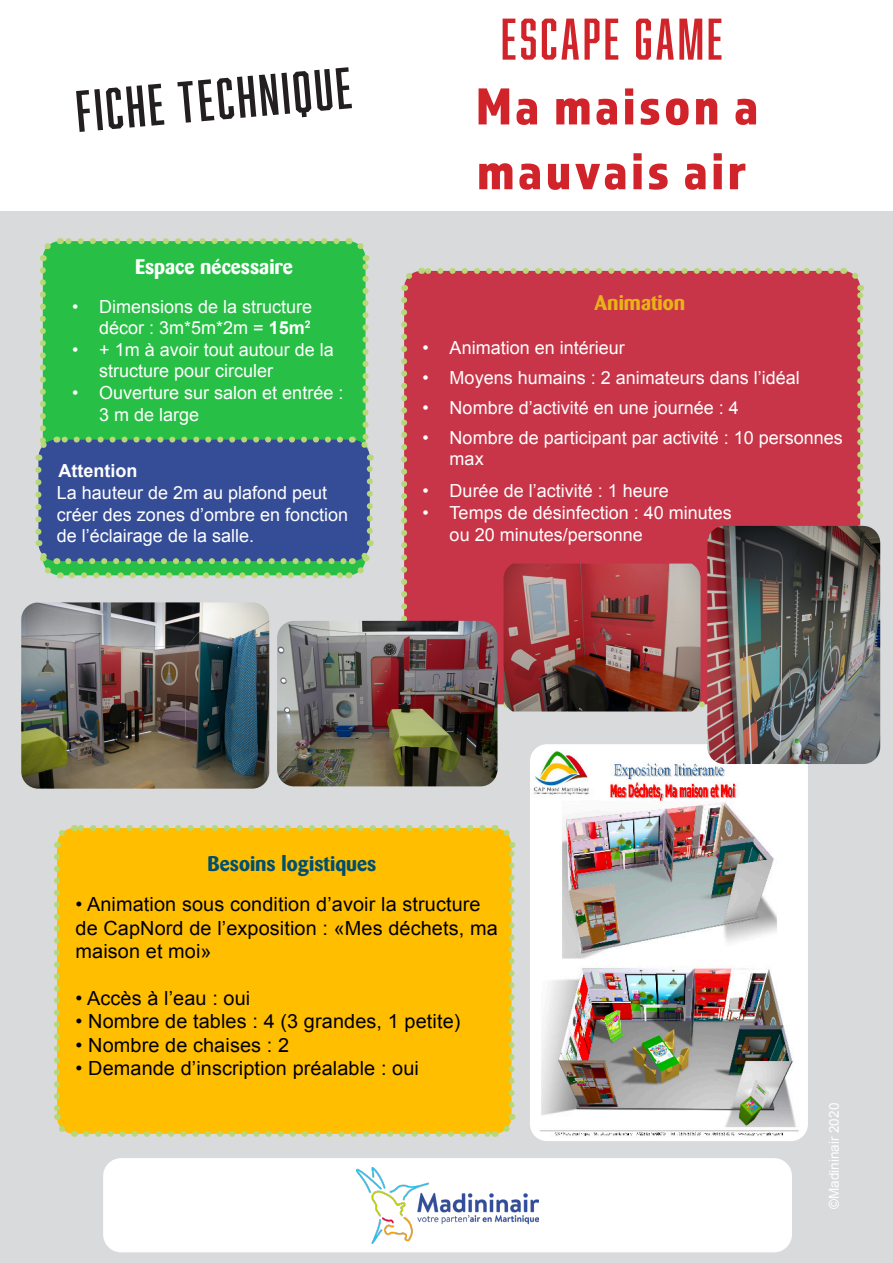
<style>
.page{position:relative;width:893px;height:1263px;background:#fff}
.page>*{position:absolute;margin:0;border:0;box-sizing:border-box;transform-origin:0 0}
.t1{font:54px "Almaq Refined";letter-spacing:.055em;color:#d1232a}
.t2{font:54px "Abolition";color:#231f20}
.t3{font:54px "Abolition";letter-spacing:.065em;color:#d1232a}
.t4{font:700 21px "Barmeno";color:#004f70}
.t5{font:700 21px "Barmeno";color:#fff}
.t6{font:700 21px "Barmeno";color:#e9b218}
.t7{font:19.5px/23.4px "Arial";letter-spacing:.005em;color:#000}
.t8{font:18px/21.6px "Arial";color:#fff}
.t9{font:700 18px "Arial";color:#fff}
.t10{font:13.5px "Arial";color:#fff}
.s1{font-weight:700}
</style>
<div class="page">
<div style="left:0;top:211px;width:893px;height:1052px;background:#d9dadc"></div>
<div style="left:404px;top:271px;width:456px;height:433px;background:#c83548;border-radius:17px"></div>
<svg style="left:497px;top:701px;width:210px;height:6px"></svg>
<svg style="left:401px;top:300px;width:21px;height:321px"></svg>
<svg style="left:842px;top:268px;width:22px;height:258px"></svg>
<svg style="left:401px;top:268px;width:430px;height:23px"></svg>
<div style="left:57px;top:828px;width:454px;height:306px;background:#ffbe00;border-radius:17px"></div>
<svg style="left:86px;top:1131px;width:402px;height:6px"></svg>
<svg style="left:54px;top:857px;width:21px;height:280px"></svg>
<svg style="left:494px;top:1114px;width:22px;height:23px"></svg>
<svg style="left:493px;top:825px;width:22px;height:280px"></svg>
<svg style="left:54px;top:825px;width:428px;height:23px"></svg>
<div style="left:103px;top:1158px;width:689px;height:94px;background:#fff;border-radius:18px"></div>
<img style="left:356px;top:1167px;width:183px;height:76px">
<svg style="left:35px;top:238px;width:339px;height:341px;background:#3a9a6a"></svg>
<img style="left:21px;top:602px;width:248px;height:187px">
<img style="left:504px;top:563px;width:197px;height:148px">
<img style="left:277px;top:621px;width:220px;height:165px">
<img style="left:530px;top:744px;width:278px;height:397px">
<img style="left:707px;top:526px;width:173px;height:238px">
<p class="t2" style="left:73px;top:80px;width:278px;rotate:-5deg">FICHE TECHNIQUE</p>
<p class="t5" style="left:135px;top:254px;width:159px">Espace nécessaire</p>
<p class="t8" style="left:72px;top:296px;width:242px;text-align:right">• Dimensions de la structure décor : 3m*5m*2m = <span class="s1">15m</span><sup>2</sup></p>
<p class="t8" style="left:99px;top:339px;width:236px;text-indent:-27px">• + 1m à avoir tout autour de la structure pour circuler</p>
<p class="t8" style="left:99px;top:382px;width:246px;text-indent:-27px">• Ouverture sur salon et entrée :<br>3 m de large</p>
<p class="t9" style="left:58px;top:459px;width:80px">Attention</p>
<p class="t8" style="left:57px;top:482px;width:293px">La hauteur de 2m au plafond peut créer des zones d’ombre en fonction de l’éclairage de la salle.</p>
<p class="t3" style="left:501px;top:8px;width:223px">ESCAPE GAME</p>
<p class="t1" style="left:476px;top:74px;width:284px">Ma maison a</p>
<p class="t1" style="left:477px;top:139px;width:271px">mauvais air</p>
<p class="t6" style="left:595px;top:290px;width:92px">Animation</p>
<p class="t8" style="left:423px;top:337px;width:204px">• Animation en intérieur</p>
<p class="t8" style="left:423px;top:367px;width:379px">• Moyens humains : 2 animateurs dans l’idéal</p>
<p class="t8" style="left:423px;top:397px;width:318px">• Nombre d’activité en une journée : 4</p>
<p class="t8" style="left:450px;top:427px;width:395px;text-indent:-27px">• Nombre de participant par activité : 10 personnes max</p>
<p class="t8" style="left:423px;top:480px;width:248px">• Durée de l’activité : 1 heure</p>
<p class="t8" style="left:450px;top:502px;width:284px;text-indent:-27px">• Temps de désinfection : 40 minutes ou 20 minutes/personne</p>
<p class="t4" style="left:208px;top:851px;width:170px">Besoins logistiques</p>
<p class="t7" style="left:76px;top:893px;width:424px">• Animation sous condition d’avoir la structure de CapNord de l’exposition : «Mes déchets, ma maison et moi»</p>
<p class="t7" style="left:76px;top:986px;width:176px">• Accès à l’eau : oui</p>
<p class="t7" style="left:76px;top:1010px;width:386px">• Nombre de tables : 4 (3 grandes, 1 petite)</p>
<p class="t7" style="left:76px;top:1033px;width:215px">• Nombre de chaises : 2</p>
<p class="t7" style="left:76px;top:1057px;width:345px">• Demande d’inscription préalable : oui</p>
<p class="t10" style="left:825px;top:1209px;width:107px;rotate:-90deg">©Madininair 2020</p>
</div>
